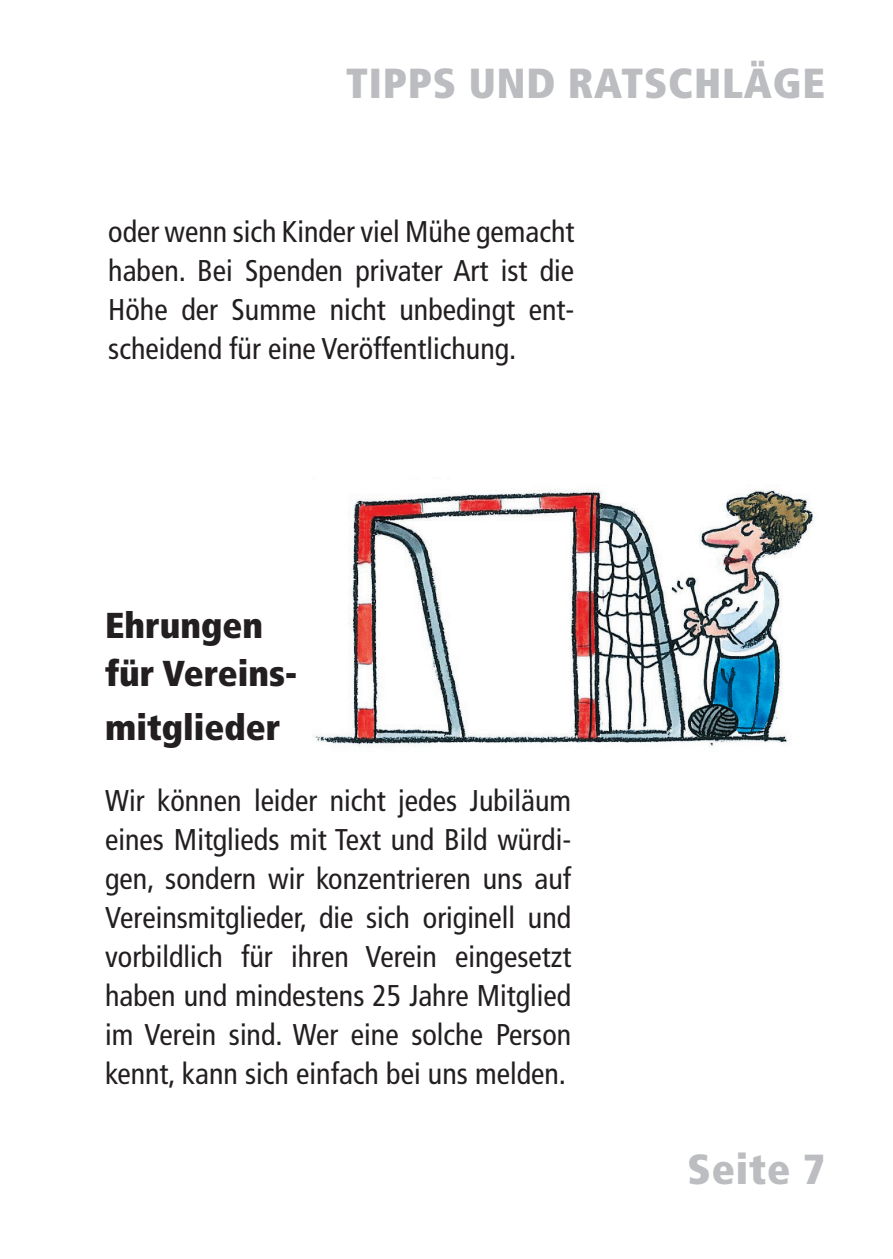
<style>
.page{position:relative;width:893px;height:1259px;background:#fff}
.page>*{position:absolute;margin:0;border:0;box-sizing:border-box;transform-origin:0 0}
.t1{font:900 condensed 42px "Frutiger";letter-spacing:.02em;color:#bcbdc0}
.t2{font:900 condensed 36px/48px "Frutiger";color:#231f20}
.t3{font:condensed 30px/39px "Frutiger";color:#231f20;text-align:justify}
</style>
<div class="page">
<img style="left:313px;top:489px;width:502px;height:258px">
<h1 class="t1" style="left:346px;top:58px;width:480px">TIPPS UND RATSCHLÄGE</h1>
<p class="t3" style="left:108px;top:212px;width:468px">oder wenn sich Kinder viel Mühe gemacht haben. Bei Spenden privater Art ist die Höhe der Summe nicht unbedingt ent&shy;scheidend für eine Veröffentlichung.</p>
<p class="t2" style="left:105px;top:601px;width:194px">Ehrungen für Vereins-</p>
<p class="t2" style="left:105px;top:703px;width:177px">mitglieder</p>
<p class="t3" style="left:105px;top:781px;width:468px">Wir können leider nicht jedes Jubiläum eines Mitglieds mit Text und Bild würdi&shy;gen, sondern wir konzentrieren uns auf Vereinsmitglieder, die sich originell und vorbildlich für ihren Verein eingesetzt haben und mindestens 25 Jahre Mitglied im Verein sind. Wer eine solche Person kennt, kann sich einfach bei uns melden.</p>
<h1 class="t1" style="left:688px;top:1144px;width:139px">Seite 7</h1>
</div>
